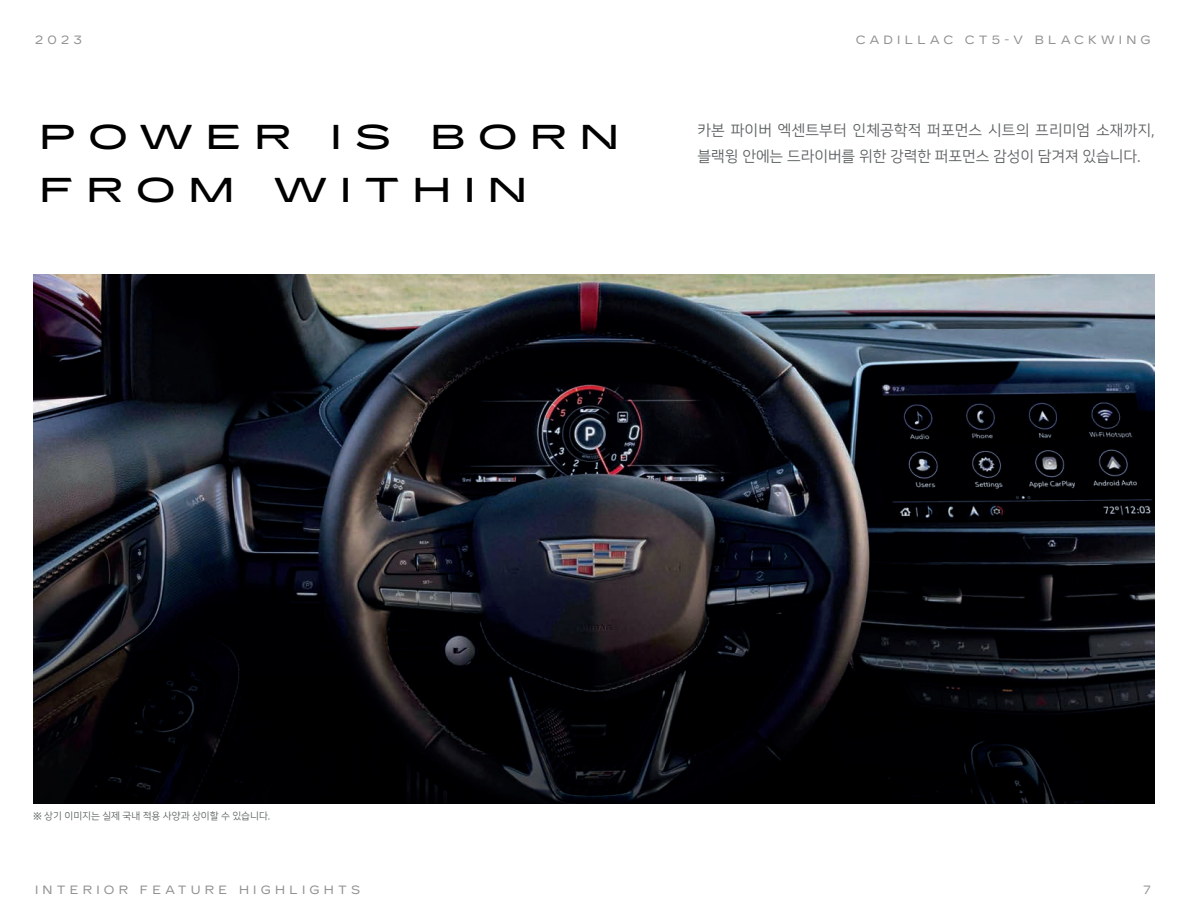
<style>
.page{position:relative;width:1188px;height:918px;background:#fff}
.page>*{position:absolute;margin:0;border:0;box-sizing:border-box;transform-origin:0 0}
.t1{font:500 expanded 34.5px/52.5px "Cadillac Gothic";letter-spacing:.35em;color:#000001}
.t2{font:15px/25.5px "Nanum Square R";letter-spacing:.01em;color:#5d6162}
.t3{font:12px "Cadillac Gothic";letter-spacing:.35em;color:#8e9091}
.t4{font:9.75px "Nanum Square R";color:#5d6162}
.s1{font-family:"Nanum Square B"}
</style>
<div class="page">
<img style="left:33px;top:274px;width:1122px;height:530px">
<p class="t3" style="left:35px;top:33px;width:48px">2023</p>
<p class="t3" style="left:856px;top:33px;width:297px">CADILLAC CT5-V BLACKWING</p>
<h1 class="t1" style="left:39px;top:111px;width:582px">POWER IS BORN<br>FROM WITHIN</h1>
<p class="t2" style="left:698px;top:118px;width:459px">카본 파이버 엑센트부터 인체공학적 퍼포먼스 시트의 프리미엄 소재까지, 블랙윙 안에는 드라이버를 위한 강력한 퍼포먼스 감성이 담겨져 있습니다.</p>
<p class="t4" style="left:33px;top:811px;width:239px"><span class="s1">※</span> 상기 이미지는 실제 국내 적용 사양과 상이할 수 있습니다.</p>
<p class="t3" style="left:35px;top:883px;width:327px">INTERIOR FEATURE HIGHLIGHTS</p>
<p class="t3" style="left:1143px;top:883px;width:9px">7</p>
</div>
